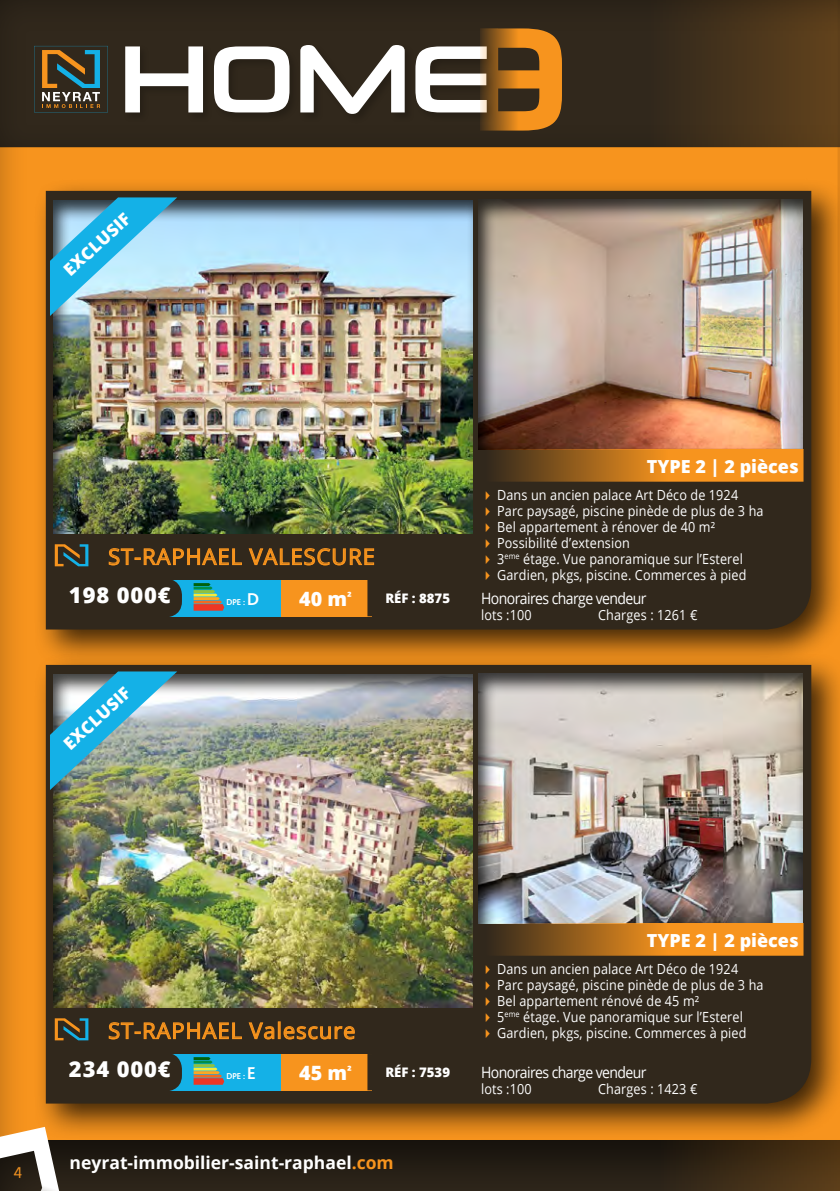
<style>
.page{position:relative;width:840px;height:1191px;background:#fff}
.page>*{position:absolute;margin:0;border:0;box-sizing:border-box;transform-origin:0 0}
.t1{font:22px "Open Sans";letter-spacing:.04em;color:#f7941e}
.t2{font:800 21.8px "Open Sans";letter-spacing:.04em;color:#fff}
.t3{font:800 19.8px "Open Sans";color:#fff}
.t4{font:800 18px "Open Sans";color:#fff}
.t5{font:700 17.4px "Open Sans";color:#fff}
.t6{font:800 17.2px "Open Sans";color:#fff}
.t7{font:15.6px "Open Sans";letter-spacing:-.04em;color:#fff;scale:.9 1}
.t8{font:14.4px "Armata";color:#f7941e}
.t9{font:14px/16px "Open Sans";letter-spacing:.01em;color:#fff;scale:.9 1}
.t10{font:800 13.2px "Open Sans";color:#fff}
.t11{font:700 9px "Bliss";color:#fff}
.s1{font-size:18px}
.s2{color:#f7941e}
</style>
<div class="page">
<div style="left:0;top:0;width:839px;height:1191px;background:#000;opacity:.65"></div>
<svg style="left:837px;top:149px;width:2px;height:29px"></svg>
<div style="left:0;top:0;width:839px;height:149px;background:#000;opacity:.65"></div>
<svg style="left:125px;top:28px;width:436px;height:103px"></svg>
<svg style="left:34px;top:46px;width:74px;height:66px;background:#4c4b3b"></svg>
<div style="left:0;top:1138px;width:839px;height:53px;background:#000;opacity:.65"></div>
<svg style="left:0;top:1126px;width:60px;height:65px"></svg>
<div style="left:33px;top:178px;width:806px;height:488px;background:#000;opacity:.75"></div>
<div style="left:46px;top:191px;width:764px;height:438px;background:#31281c"></div>
<div style="left:51px;top:200px;width:422px;height:334px;background:#000;opacity:.75"></div>
<div style="left:476px;top:198px;width:326px;height:284px;background:#000;opacity:.75"></div>
<svg style="left:473px;top:449px;width:330px;height:32px;background:#b8711d"></svg>
<div style="left:279px;top:580px;width:92px;height:36px;background:#f7941e"></div>
<div style="left:367px;top:580px;width:100px;height:36px;background:#31281c"></div>
<div style="left:168px;top:580px;width:112px;height:36px;background:#14b1e7"></div>
<svg style="left:193px;top:583px;width:31px;height:27px"></svg>
<div style="left:54px;top:579px;width:128px;height:38px;background:#31281c"></div>
<img style="left:50px;top:197px;width:127px;height:119px">
<svg style="left:55px;top:544px;width:33px;height:22px"></svg>
<svg style="left:108px;top:546px;width:134px;height:20px;background:#66441c"></svg>
<svg style="left:248px;top:546px;width:126px;height:21px;background:#65441c"></svg>
<div style="left:33px;top:652px;width:806px;height:488px;background:#000;opacity:.75"></div>
<div style="left:46px;top:665px;width:764px;height:438px;background:#31281c"></div>
<div style="left:51px;top:674px;width:422px;height:334px;background:#000;opacity:.75"></div>
<div style="left:476px;top:672px;width:326px;height:284px;background:#000;opacity:.75"></div>
<svg style="left:473px;top:923px;width:330px;height:32px;background:#b9721e"></svg>
<div style="left:279px;top:1054px;width:92px;height:36px;background:#f7941e"></div>
<div style="left:367px;top:1054px;width:100px;height:36px;background:#31281c"></div>
<div style="left:168px;top:1054px;width:112px;height:36px;background:#14b1e7"></div>
<svg style="left:193px;top:1057px;width:31px;height:27px"></svg>
<div style="left:54px;top:1053px;width:128px;height:38px;background:#31281c"></div>
<img style="left:50px;top:671px;width:127px;height:119px">
<svg style="left:55px;top:1018px;width:33px;height:22px"></svg>
<svg style="left:108px;top:1020px;width:134px;height:20px;background:#66441c"></svg>
<svg style="left:248px;top:1021px;width:107px;height:32px;background:#51391c"></svg>
<svg style="left:485px;top:490px;width:4px;height:9px"></svg>
<svg style="left:485px;top:506px;width:4px;height:9px"></svg>
<svg style="left:485px;top:522px;width:4px;height:9px"></svg>
<svg style="left:485px;top:538px;width:4px;height:9px"></svg>
<svg style="left:485px;top:554px;width:4px;height:9px"></svg>
<svg style="left:485px;top:570px;width:4px;height:9px"></svg>
<svg style="left:485px;top:964px;width:4px;height:9px"></svg>
<svg style="left:485px;top:980px;width:4px;height:9px"></svg>
<svg style="left:485px;top:996px;width:4px;height:9px"></svg>
<svg style="left:485px;top:1012px;width:4px;height:9px"></svg>
<svg style="left:485px;top:1028px;width:4px;height:9px"></svg>
<p class="t6" style="left:57px;top:263px;width:85px;rotate:-43deg">EXCLUSIF</p>
<h1 class="t1" style="left:108px;top:541px;width:268px">ST-RAPHAEL VALESCURE</h1>
<h2 class="t2" style="left:69px;top:578px;width:103px">198 000€</h2>
<p class="t11" style="left:226px;top:597px;width:34px">DPE : <span class="s1">D</span></p>
<h3 class="t3" style="left:299px;top:584px;width:54px">40 m<sup>²</sup></h3>
<p class="t10" style="left:385px;top:588px;width:66px">RÉF : 8875</p>
<p class="t6" style="left:57px;top:737px;width:85px;rotate:-43deg">EXCLUSIF</p>
<p class="t4" style="left:646px;top:453px;width:153px">TYPE 2 | 2 pièces</p>
<p class="t9" style="left:497px;top:486px;width:297px">Dans un ancien palace Art Déco de 1924<br>Parc paysagé, piscine pinède de plus de 3 ha Bel appartement à rénover de 40 m²<br>Possibilité d’extension<br>3<sup>eme</sup> étage. Vue panoramique sur l’Esterel Gardien, pkgs, piscine. Commerces à pied</p>
<p class="t7" style="left:480px;top:587px;width:185px">Honoraires charge vendeur</p>
<p class="t9" style="left:480px;top:607px;width:58px">lots :100</p>
<p class="t9" style="left:598px;top:607px;width:112px">Charges : 1261 €</p>
<h1 class="t1" style="left:108px;top:1015px;width:249px">ST-RAPHAEL Valescure</h1>
<h2 class="t2" style="left:69px;top:1052px;width:103px">234 000€</h2>
<p class="t11" style="left:226px;top:1071px;width:31px">DPE : <span class="s1">E</span></p>
<h3 class="t3" style="left:299px;top:1058px;width:54px">45 m<sup>²</sup></h3>
<p class="t10" style="left:385px;top:1062px;width:66px">RÉF : 7539</p>
<p class="t8" style="left:13px;top:1163px;width:11px">4</p>
<p class="t5" style="left:70px;top:1150px;width:325px">neyrat-immobilier-saint-raphael<span class="s2">.com</span></p>
<p class="t4" style="left:646px;top:927px;width:153px">TYPE 2 | 2 pièces</p>
<p class="t9" style="left:497px;top:960px;width:297px">Dans un ancien palace Art Déco de 1924<br>Parc paysagé, piscine pinède de plus de 3 ha Bel appartement rénové de 45 m²<br>5<sup>eme</sup> étage. Vue panoramique sur l’Esterel Gardien, pkgs, piscine. Commerces à pied</p>
<p class="t7" style="left:480px;top:1061px;width:185px">Honoraires charge vendeur</p>
<p class="t9" style="left:480px;top:1081px;width:58px">lots :100</p>
<p class="t9" style="left:598px;top:1081px;width:112px">Charges : 1423 €</p>
</div>
